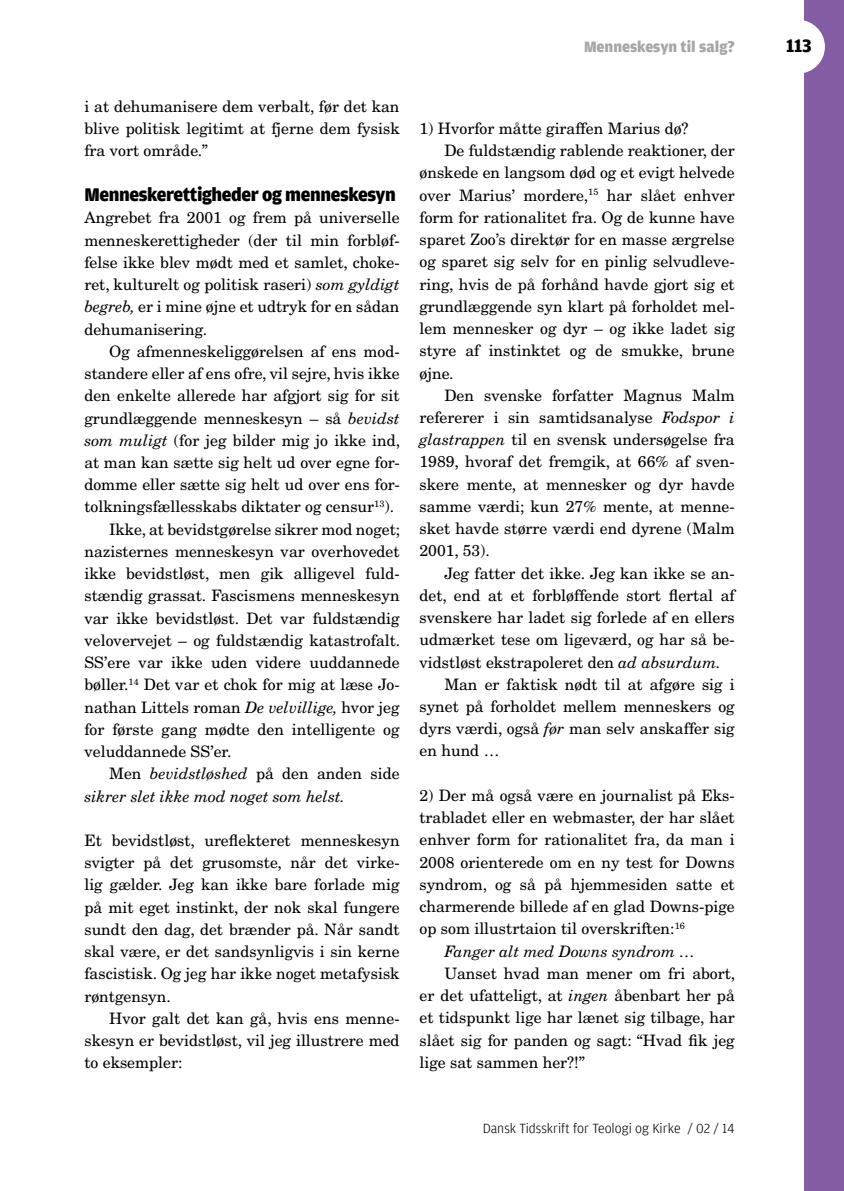
<style>
.page{position:relative;width:844px;height:1191px;background:#fff}
.page>*{position:absolute;margin:0;border:0;box-sizing:border-box;transform-origin:0 0}
.t1{font:900 19.25px "Amplitude";letter-spacing:-.03em;color:#000}
.t2{font:700 19.25px "Amplitude";color:#000}
.t3{font:15.75px/22.2px "New Century Schlbk";color:#000;text-align:justify}
.t4{font:italic 15.75px "New Century Schlbk";color:#000}
.t5{font:900 15.75px "Amplitude";color:#a7a7a8}
.t6{font:300 14px "Amplitude";color:#000}
.s1{font-style:italic}
</style>
<div class="page">
<div style="left:804px;top:0;width:39px;height:1191px;background:#835ca3"></div>
<div style="left:771px;top:20px;width:53px;height:54px;background:#fff;border-radius:50%"></div>
<p class="t3" style="left:84px;top:95px;width:317px">i at dehumanisere dem verbalt, før det kan blive politisk legitimt at fjerne dem fysisk fra vort område.”</p>
<p class="t1" style="left:84px;top:184px;width:313px">Menneskerettigheder og menneskesyn</p>
<p class="t3" style="left:84px;top:207px;width:317px">Angrebet fra 2001 og frem på universelle menneskerettigheder (der til min forbløf&shy;felse ikke blev mødt med et samlet, choke&shy;ret, kulturelt og politisk raseri) <span class="s1">som gyldigt begreb,</span> er i mine øjne et udtryk for en sådan dehumanisering.</p>
<p class="t3" style="left:109px;top:340px;width:292px">Og afmenneskeliggørelsen af ens mod-</p>
<p class="t3" style="left:84px;top:362px;width:316px">standere eller af ens ofre, vil sejre, hvis ikke</p>
<p class="t3" style="left:84px;top:384px;width:317px">den enkelte allerede har afgjort sig for sit</p>
<p class="t3" style="left:84px;top:407px;width:316px">grundlæggende menneskesyn – så <span class="s1">bevidst</span></p>
<p class="t3" style="left:84px;top:429px;width:317px"><span class="s1">som muligt</span> (for jeg bilder mig jo ikke ind,</p>
<p class="t3" style="left:84px;top:451px;width:316px">at man kan sætte sig helt ud over egne for-</p>
<p class="t3" style="left:84px;top:473px;width:316px">domme eller sætte sig helt ud over ens for-</p>
<p class="t3" style="left:84px;top:496px;width:311px">tolkningsfællesskabs diktater og censur<sup>13</sup>).</p>
<p class="t3" style="left:109px;top:518px;width:292px">Ikke, at bevidstgørelse sikrer mod noget;</p>
<p class="t3" style="left:84px;top:540px;width:316px">nazisternes menneskesyn var overhovedet</p>
<p class="t3" style="left:84px;top:562px;width:316px">ikke bevidstløst, men gik alligevel fuld-</p>
<p class="t3" style="left:84px;top:584px;width:317px">stændig grassat. Fascismens menneskesyn</p>
<p class="t3" style="left:84px;top:607px;width:317px">var ikke bevidstløst. Det var fuldstændig</p>
<p class="t3" style="left:84px;top:629px;width:317px">velovervejet – og fuldstændig katastrofalt.</p>
<p class="t3" style="left:84px;top:651px;width:316px">SS’ere var ikke uden videre uuddannede</p>
<p class="t3" style="left:84px;top:673px;width:317px">bøller.<sup>14</sup> Det var et chok for mig at læse Jo-</p>
<p class="t3" style="left:84px;top:696px;width:317px">nathan Littels roman <span class="s1">De velvillige,</span> hvor jeg</p>
<p class="t3" style="left:84px;top:718px;width:316px">for første gang mødte den intelligente og</p>
<p class="t3" style="left:84px;top:740px;width:148px">veluddannede SS’er.</p>
<p class="t3" style="left:109px;top:762px;width:292px">Men <span class="s1">bevidstløshed</span> på den anden side</p>
<p class="t4" style="left:84px;top:786px;width:262px">sikrer slet ikke mod noget som helst.</p>
<p class="t3" style="left:84px;top:829px;width:317px">Et bevidstløst, ureflekteret menneskesyn svigter på det grusomste, når det virke&shy;lig gælder. Jeg kan ikke bare forlade mig på mit eget instinkt, der nok skal fungere sundt den dag, det brænder på. Når sandt skal være, er det sandsynligvis i sin kerne fascistisk. Og jeg har ikke noget metafysisk røntgensyn.</p>
<p class="t3" style="left:84px;top:1007px;width:317px;text-indent:25px">Hvor galt det kan gå, hvis ens menne&shy;skesyn er bevidstløst, vil jeg illustrere med to eksempler:</p>
<p class="t5" style="left:584px;top:38px;width:152px">Menneskesyn til salg?</p>
<p class="t3" style="left:419px;top:117px;width:270px">1) Hvorfor måtte giraffen Marius dø?</p>
<p class="t3" style="left:444px;top:139px;width:292px">De fuldstændig rablende reaktioner, der</p>
<p class="t3" style="left:419px;top:162px;width:317px">ønskede en langsom død og et evigt helvede</p>
<p class="t3" style="left:419px;top:184px;width:317px">over Marius’ mordere,<sup>15</sup> har slået enhver</p>
<p class="t3" style="left:419px;top:206px;width:317px">form for rationalitet fra. Og de kunne have</p>
<p class="t3" style="left:419px;top:228px;width:317px">sparet Zoo’s direktør for en masse ærgrelse</p>
<p class="t3" style="left:419px;top:251px;width:316px">og sparet sig selv for en pinlig selvudleve-</p>
<p class="t3" style="left:419px;top:273px;width:316px">ring, hvis de på forhånd havde gjort sig et</p>
<p class="t3" style="left:419px;top:295px;width:316px">grundlæggende syn klart på forholdet mel-</p>
<p class="t3" style="left:419px;top:317px;width:317px">lem mennesker og dyr – og ikke ladet sig</p>
<p class="t3" style="left:419px;top:339px;width:316px">styre af instinktet og de smukke, brune</p>
<p class="t3" style="left:419px;top:362px;width:36px">øjne.</p>
<p class="t3" style="left:444px;top:384px;width:292px">Den svenske forfatter Magnus Malm</p>
<p class="t3" style="left:419px;top:406px;width:316px">refererer i sin samtidsanalyse <span class="s1">Fodspor i</span></p>
<p class="t3" style="left:419px;top:428px;width:316px"><span class="s1">glastrappen</span> til en svensk undersøgelse fra</p>
<p class="t3" style="left:419px;top:451px;width:317px">1989, hvoraf det fremgik, at 66% af sven-</p>
<p class="t3" style="left:419px;top:473px;width:316px">skere mente, at mennesker og dyr havde</p>
<p class="t3" style="left:419px;top:495px;width:317px">samme værdi; kun 27% mente, at menne-</p>
<p class="t3" style="left:419px;top:517px;width:316px">sket havde større værdi end dyrene (Malm</p>
<p class="t3" style="left:419px;top:539px;width:72px">2001, 53).</p>
<p class="t3" style="left:444px;top:562px;width:292px">Jeg fatter det ikke. Jeg kan ikke se an-</p>
<p class="t3" style="left:419px;top:584px;width:316px">det, end at et forbløffende stort flertal af</p>
<p class="t3" style="left:419px;top:606px;width:317px">svenskere har ladet sig forlede af en ellers</p>
<p class="t3" style="left:419px;top:628px;width:316px">udmærket tese om ligeværd, og har så be-</p>
<p class="t3" style="left:419px;top:651px;width:303px">vidstløst ekstrapoleret den <span class="s1">ad absurdum.</span></p>
<p class="t3" style="left:444px;top:673px;width:292px">Man er faktisk nødt til at afgøre sig i</p>
<p class="t3" style="left:419px;top:695px;width:316px">synet på forholdet mellem menneskers og</p>
<p class="t3" style="left:419px;top:717px;width:316px">dyrs værdi, også <span class="s1">før</span> man selv anskaffer sig</p>
<p class="t3" style="left:419px;top:739px;width:81px">en hund …</p>
<p class="t3" style="left:419px;top:784px;width:317px">2) Der må også være en journalist på Eks-</p>
<p class="t3" style="left:419px;top:806px;width:316px">trabladet eller en webmaster, der har slået</p>
<p class="t3" style="left:419px;top:828px;width:317px">enhver form for rationalitet fra, da man i</p>
<p class="t3" style="left:419px;top:851px;width:316px">2008 orienterede om en ny test for Downs</p>
<p class="t3" style="left:419px;top:873px;width:317px">syndrom, og så på hjemmesiden satte et</p>
<p class="t3" style="left:419px;top:895px;width:317px">charmerende billede af en glad Downs-pige</p>
<p class="t3" style="left:419px;top:917px;width:267px">op som illustrtaion til overskriften:<sup>16</sup></p>
<p class="t4" style="left:444px;top:941px;width:252px">Fanger alt med Downs syndrom …</p>
<p class="t3" style="left:419px;top:962px;width:317px;text-indent:25px">Uanset hvad man mener om fri abort, er det ufatteligt, at <span class="s1">ingen</span> åbenbart her på et tidspunkt lige har lænet sig tilbage, har slået sig for panden og sagt: “Hvad fik jeg lige sat sammen her?!”</p>
<p class="t6" style="left:482px;top:1120px;width:253px">Dansk Tidsskrift for Teologi og Kirke / 02 / 14</p>
<p class="t2" style="left:785px;top:35px;width:27px">113</p>
</div>
